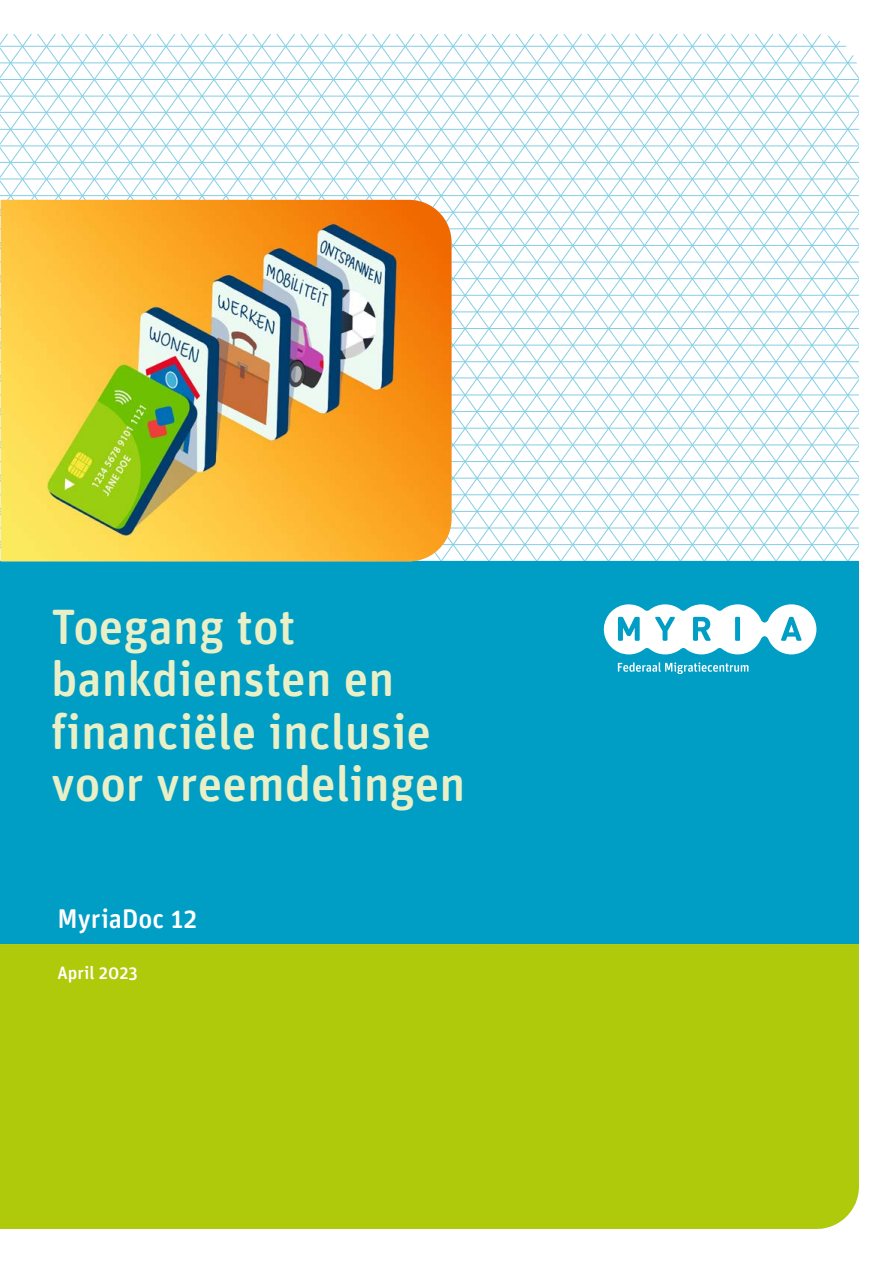
<style>
.page{position:relative;width:893px;height:1263px;background:#fff}
.page>*{position:absolute;margin:0;border:0;box-sizing:border-box;transform-origin:0 0}
.SubTitles_x_x{font:500 49.5px/52.5px "Unit Rounded OT";color:#e9efc6}
.SubTitles_x_x-2{font:500 27px "Unit Rounded OT";color:#fff}
.SubTitles_x_x-3{font:500 18px "Unit Rounded OT";color:#fff}
</style>
<div class="page">
<svg style="left:0;top:34px;width:854px;height:28px"></svg>
<svg style="left:0;top:62px;width:859px;height:499px"></svg>
<hr style="left:0;top:229px;width:859px;height:1px;background:#85cee4">
<hr style="left:0;top:511px;width:859px;height:1px;background:#85cee4">
<hr style="left:0;top:212px;width:859px;height:1px;background:#85cee4">
<hr style="left:0;top:494px;width:859px;height:1px;background:#85cee4">
<hr style="left:0;top:195px;width:859px;height:1px;background:#85cee4">
<hr style="left:0;top:478px;width:859px;height:1px;background:#85cee4">
<hr style="left:0;top:179px;width:859px;height:1px;background:#85cee4">
<hr style="left:0;top:461px;width:859px;height:1px;background:#85cee4">
<hr style="left:0;top:162px;width:859px;height:1px;background:#85cee4">
<hr style="left:0;top:445px;width:859px;height:1px;background:#85cee4">
<hr style="left:0;top:245px;width:859px;height:1px;background:#85cee4">
<hr style="left:0;top:528px;width:859px;height:1px;background:#85cee4">
<hr style="left:0;top:262px;width:859px;height:1px;background:#85cee4">
<hr style="left:0;top:544px;width:859px;height:1px;background:#85cee4">
<hr style="left:0;top:278px;width:859px;height:1px;background:#85cee4">
<hr style="left:0;top:295px;width:859px;height:1px;background:#85cee4">
<hr style="left:0;top:312px;width:859px;height:1px;background:#85cee4">
<hr style="left:0;top:46px;width:859px;height:1px;background:#85cee4">
<hr style="left:0;top:328px;width:859px;height:1px;background:#85cee4">
<hr style="left:0;top:63px;width:859px;height:1px;background:#85cee4">
<hr style="left:0;top:345px;width:859px;height:1px;background:#85cee4">
<hr style="left:0;top:79px;width:859px;height:1px;background:#85cee4">
<hr style="left:0;top:361px;width:859px;height:1px;background:#85cee4">
<hr style="left:0;top:96px;width:859px;height:1px;background:#85cee4">
<hr style="left:0;top:378px;width:859px;height:1px;background:#85cee4">
<hr style="left:0;top:112px;width:859px;height:1px;background:#85cee4">
<hr style="left:0;top:395px;width:859px;height:1px;background:#85cee4">
<hr style="left:0;top:129px;width:859px;height:1px;background:#85cee4">
<hr style="left:0;top:411px;width:859px;height:1px;background:#85cee4">
<hr style="left:0;top:146px;width:859px;height:1px;background:#85cee4">
<hr style="left:0;top:428px;width:859px;height:1px;background:#85cee4">
<div style="left:0;top:944px;width:859px;height:285px;background:#afca0b"></div>
<div style="left:0;top:561px;width:859px;height:383px;background:#009dc5"></div>
<svg style="left:603px;top:604px;width:213px;height:50px"></svg>
<svg style="left:618px;top:662px;width:130px;height:12px"></svg>
<img style="left:1px;top:200px;width:450px;height:361px">
<p class="SubTitles_x_x" style="left:51px;top:600px;width:416px">Toegang tot bankdiensten en financiële inclusie voor vreemdelingen</p>
<p class="SubTitles_x_x-2" style="left:57px;top:901px;width:141px">MyriaDoc 12</p>
<p class="SubTitles_x_x-3" style="left:57px;top:961px;width:82px">April 2023</p>
</div>
